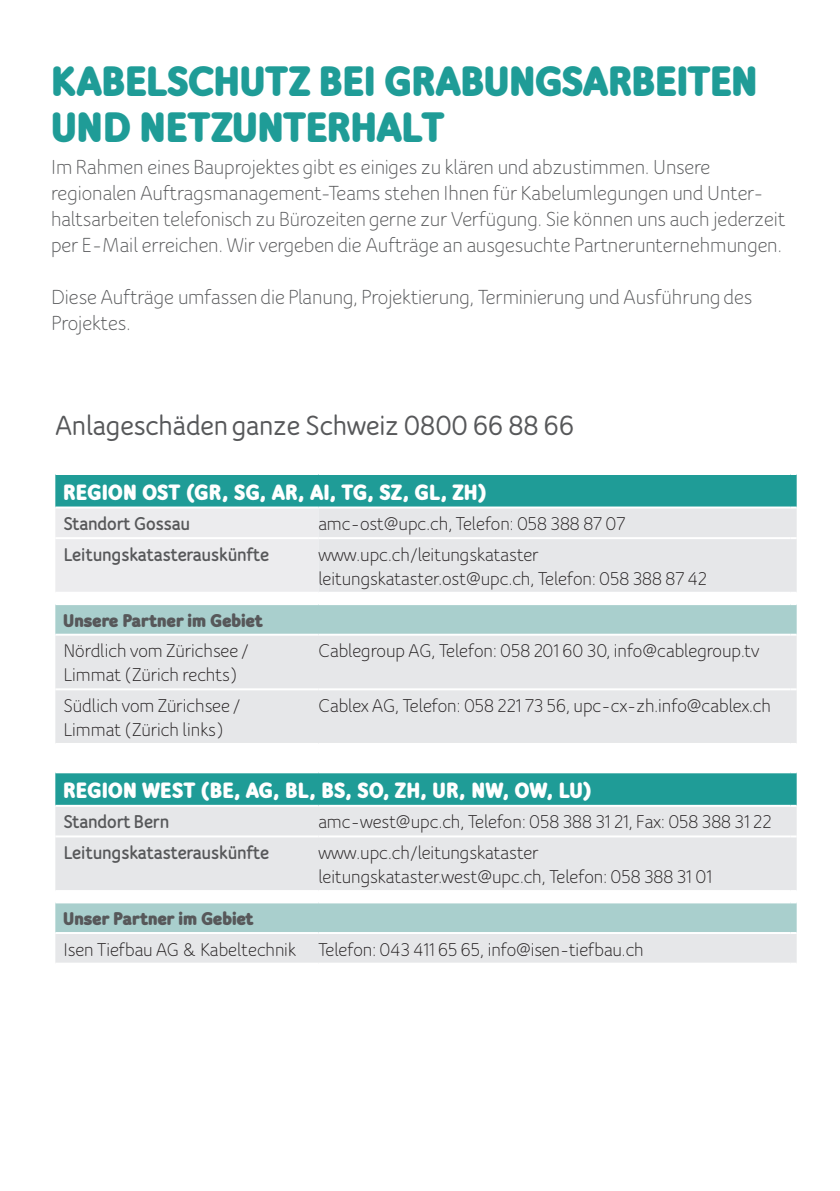
<style>
.page{position:relative;width:840px;height:1191px;background:#fff}
.page>*{position:absolute;margin:0;border:0;box-sizing:border-box;transform-origin:0 0}
.t1{font:900 46px/46px "Bloom Speak Title";color:#1f9c97}
.t2{font:700 30px "Bloom Speak Title";color:#57585a}
.t3{font:900 24px "Bloom Speak Title";letter-spacing:.015em;color:#fff}
.t4{font:22px/26px "Bloom Speak Title";color:#57585a}
.t5{font:20px/24px "Bloom Speak Title";color:#231f20}
.t6{font:800 20px "Bloom Speak Title";color:#57585a}
.t7{font:900 20px "Bloom Speak Title";letter-spacing:.01em;color:#57585a}
</style>
<div class="page">
<div style="left:55px;top:475px;width:741px;height:31px;background:#1f9c97"></div>
<div style="left:55px;top:508px;width:741px;height:454px;background:#e6e7e9"></div>
<svg style="left:55px;top:594px;width:741px;height:9px"></svg>
<svg style="left:55px;top:605px;width:741px;height:327px;background:#cbdedf"></svg>
<hr style="left:55px;top:537px;width:263px;height:2px;background:#fff">
<hr style="left:318px;top:537px;width:472px;height:2px;background:#fff">
<svg style="left:790px;top:537px;width:6px;height:2px"></svg>
<hr style="left:55px;top:592px;width:263px;height:2px;background:#fff">
<hr style="left:318px;top:592px;width:472px;height:2px;background:#fff">
<svg style="left:790px;top:592px;width:6px;height:2px"></svg>
<hr style="left:55px;top:603px;width:263px;height:2px;background:#fff">
<hr style="left:318px;top:603px;width:472px;height:2px;background:#fff">
<svg style="left:790px;top:603px;width:6px;height:2px"></svg>
<hr style="left:55px;top:633px;width:263px;height:2px;background:#fff">
<hr style="left:318px;top:633px;width:472px;height:2px;background:#fff">
<svg style="left:790px;top:633px;width:6px;height:2px"></svg>
<hr style="left:55px;top:688px;width:263px;height:2px;background:#fff">
<hr style="left:318px;top:688px;width:472px;height:2px;background:#fff">
<svg style="left:790px;top:688px;width:6px;height:2px"></svg>
<hr style="left:55px;top:743px;width:263px;height:2px;background:#fff">
<hr style="left:318px;top:743px;width:472px;height:2px;background:#fff">
<svg style="left:790px;top:743px;width:6px;height:2px"></svg>
<hr style="left:55px;top:771px;width:263px;height:2px;background:#fff">
<hr style="left:318px;top:771px;width:472px;height:2px;background:#fff">
<svg style="left:790px;top:771px;width:6px;height:2px"></svg>
<hr style="left:55px;top:805px;width:263px;height:2px;background:#fff">
<hr style="left:318px;top:805px;width:472px;height:2px;background:#fff">
<svg style="left:790px;top:805px;width:6px;height:2px"></svg>
<hr style="left:55px;top:835px;width:263px;height:2px;background:#fff">
<hr style="left:318px;top:835px;width:472px;height:2px;background:#fff">
<svg style="left:790px;top:835px;width:6px;height:2px"></svg>
<hr style="left:55px;top:890px;width:263px;height:2px;background:#fff">
<hr style="left:318px;top:890px;width:472px;height:2px;background:#fff">
<svg style="left:790px;top:890px;width:6px;height:2px"></svg>
<hr style="left:55px;top:901px;width:263px;height:2px;background:#fff">
<hr style="left:318px;top:901px;width:472px;height:2px;background:#fff">
<svg style="left:790px;top:901px;width:6px;height:2px"></svg>
<hr style="left:55px;top:932px;width:263px;height:2px;background:#fff">
<hr style="left:318px;top:932px;width:472px;height:2px;background:#fff">
<svg style="left:790px;top:932px;width:6px;height:2px"></svg>
<h1 class="t1" style="left:51px;top:58px;width:707px">KABELSCHUTZ BEI GRABUNGSARBEITEN<br>UND NETZUNTERHALT</h1>
<p class="t4" style="left:51px;top:154px;width:735px">Im Rahmen eines Bauprojektes gibt es einiges zu klären und abzustimmen. Unsere regionalen Auftragsmanagement-Teams stehen Ihnen für Kabelumlegungen und Unter&shy;haltsarbeiten telefonisch zu Bürozeiten gerne zur Verfügung. Sie können uns auch jederzeit per E-Mail erreichen. Wir vergeben die Aufträge an ausgesuchte Partnerunternehmungen.</p>
<p class="t4" style="left:51px;top:284px;width:702px">Diese Aufträge umfassen die Planung, Projektierung, Terminierung und Ausführung des<br>Projektes.</p>
<h2 class="t2" style="left:55px;top:407px;width:520px">Anlageschäden ganze Schweiz 0800 66 88 66</h2>
<p class="t3" style="left:63px;top:478px;width:425px">REGION OST (GR, SG, AR, AI, TG, SZ, GL, ZH)</p>
<p class="t6" style="left:63px;top:512px;width:128px">Standort Gossau</p>
<p class="t5" style="left:318px;top:512px;width:308px">amc-ost@upc.ch, Telefon: 058 388 87 07</p>
<p class="t6" style="left:63px;top:542px;width:207px">Leitungskatasterauskünfte</p>
<p class="t5" style="left:318px;top:542px;width:390px">www.upc.ch/leitungskataster leitungskataster.ost@upc.ch, Telefon: 058 388 87 42</p>
<p class="t7" style="left:63px;top:609px;width:200px">Unsere Partner im Gebiet</p>
<p class="t5" style="left:63px;top:639px;width:187px">Nördlich vom Zürichsee /<br>Limmat (Zürich rechts)</p>
<p class="t5" style="left:318px;top:639px;width:442px">Cablegroup AG, Telefon: 058 201 60 30, info@cablegroup.tv</p>
<p class="t5" style="left:63px;top:693px;width:178px">Südlich vom Zürichsee /<br>Limmat (Zürich links)</p>
<p class="t5" style="left:318px;top:693px;width:454px">Cablex AG, Telefon: 058 221 73 56, upc-cx-zh.info@cablex.ch</p>
<p class="t3" style="left:63px;top:776px;width:530px">REGION WEST (BE, AG, BL, BS, SO, ZH, UR, NW, OW, LU)</p>
<p class="t6" style="left:63px;top:810px;width:107px">Standort Bern</p>
<p class="t5" style="left:318px;top:810px;width:454px">amc-west@upc.ch, Telefon: 058 388 31 21, Fax: 058 388 31 22</p>
<p class="t6" style="left:63px;top:840px;width:207px">Leitungskatasterauskünfte</p>
<p class="t5" style="left:318px;top:840px;width:395px">www.upc.ch/leitungskataster leitungskataster.west@upc.ch, Telefon: 058 388 31 01</p>
<p class="t7" style="left:63px;top:907px;width:191px">Unser Partner im Gebiet</p>
<p class="t5" style="left:63px;top:937px;width:581px">Isen Tiefbau AG &amp; Kabeltechnik Telefon: 043 411 65 65, info@isen-tiefbau.ch</p>
</div>
